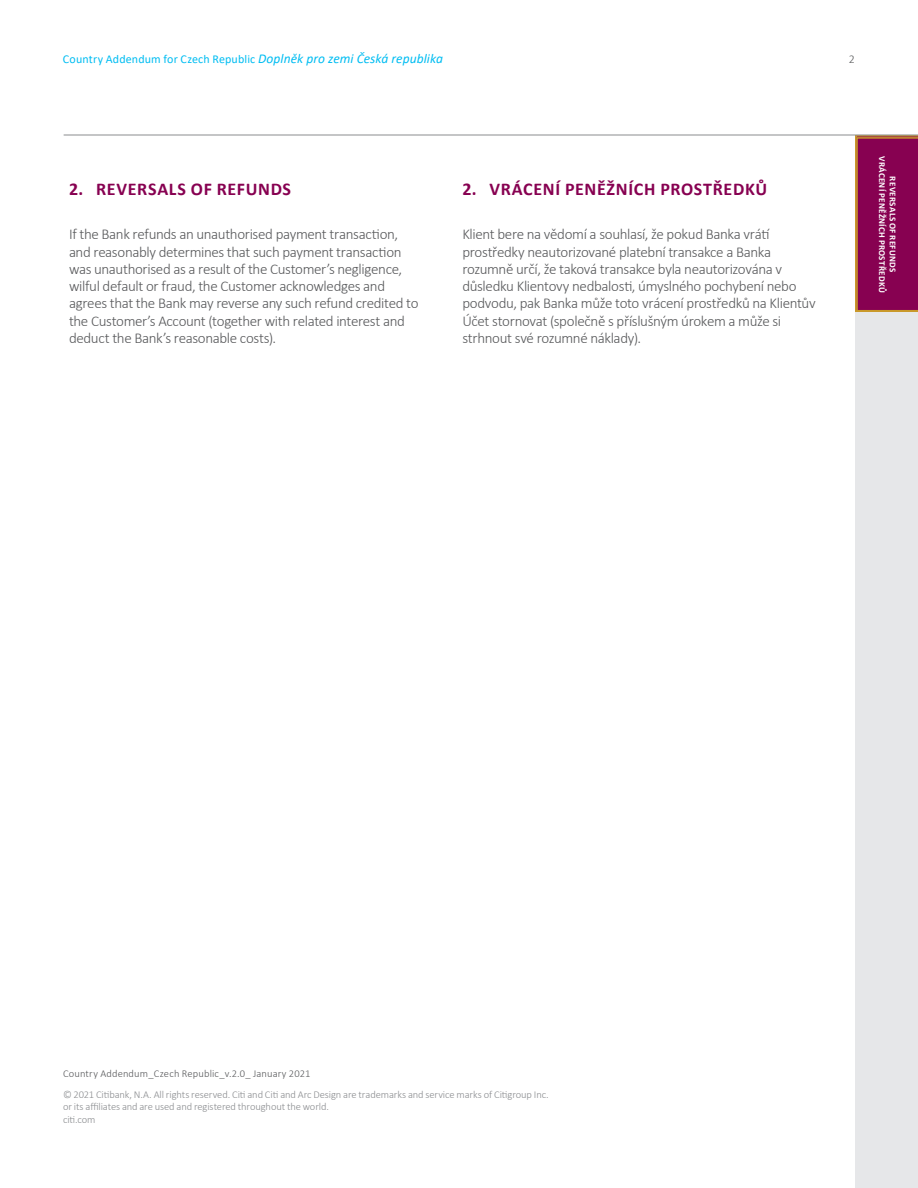
<style>
.page{position:relative;width:918px;height:1188px;background:#fff}
.page>*{position:absolute;margin:0;border:0;box-sizing:border-box;transform-origin:0 0}
.t1{font:700 18px "Calibri";letter-spacing:.04em;color:#870151}
.t2{font:300 15px/17.2px "Calibri";letter-spacing:-.025em;color:#57585a}
.t3{font:12px "Calibri";letter-spacing:.01em;color:#01bdf2}
.t4{font:300 12px "Calibri";color:#57585a}
.t5{font:300 10.5px/12.6px "Calibri";letter-spacing:-.01em;color:#8a8c8f}
.t6{font:300 10.5px "Calibri";letter-spacing:.015em;color:#57585a}
.t7{font:700 9px/10.5px "Calibri";letter-spacing:.035em;color:#fff;text-align:center}
.s1{font-style:italic;font-size:13.5px}
</style>
<div class="page">
<div style="left:855px;top:135px;width:63px;height:1053px;background:#e6e7e9"></div>
<svg style="left:855px;top:136px;width:63px;height:176px;background:#8b0a4e"></svg>
<hr style="left:64px;top:135px;width:854px;height:1px;background:#8a8c8f">
<p class="t3" style="left:63px;top:51px;width:382px">Country Addendum for Czech Republic <span class="s1">Doplněk pro zemi Česká republika</span></p>
<p class="t4" style="left:849px;top:52px;width:8px">2</p>
<p class="t1" style="left:69px;top:176px;width:224px">2. REVERSALS OF REFUNDS</p>
<p class="t1" style="left:462px;top:176px;width:306px">2. VRÁCENÍ PENĚŽNÍCH PROSTŘEDKŮ</p>
<p class="t2" style="left:69px;top:226px;width:351px">If the Bank refunds an unauthorised payment transaction, and reasonably determines that such payment transaction was unauthorised as a result of the Customer’s negligence, wilful default or fraud, the Customer acknowledges and agrees that the Bank may reverse any such refund credited to the Customer’s Account (together with related interest and deduct the Bank’s reasonable costs).</p>
<p class="t2" style="left:462px;top:226px;width:355px">Klient bere na vědomí a souhlasí, že pokud Banka vrátí prostředky neautorizované platební transakce a Banka rozumně určí, že taková transakce byla neautorizována v důsledku Klientovy nedbalosti, úmyslného pochybení nebo podvodu, pak Banka může toto vrácení prostředků na Klientův Účet stornovat (společně s příslušným úrokem a může si strhnout své rozumné náklady).</p>
<p class="t7" style="left:898px;top:156px;width:138px;rotate:90deg">REVERSALS OF REFUNDS<br>VRÁCENÍ PENĚŽNÍCH PROSTŘEDKŮ</p>
<p class="t6" style="left:63px;top:1067px;width:249px">Country Addendum_Czech Republic_v.2.0_ January 2021</p>
<p class="t5" style="left:63px;top:1088px;width:487px">© 2021 Citibank, N.A. All rights reserved. Citi and Citi and Arc Design are trademarks and service marks of Citigroup Inc. or its affiliates and are used and registered throughout the world.<br>citi.com</p>
</div>
